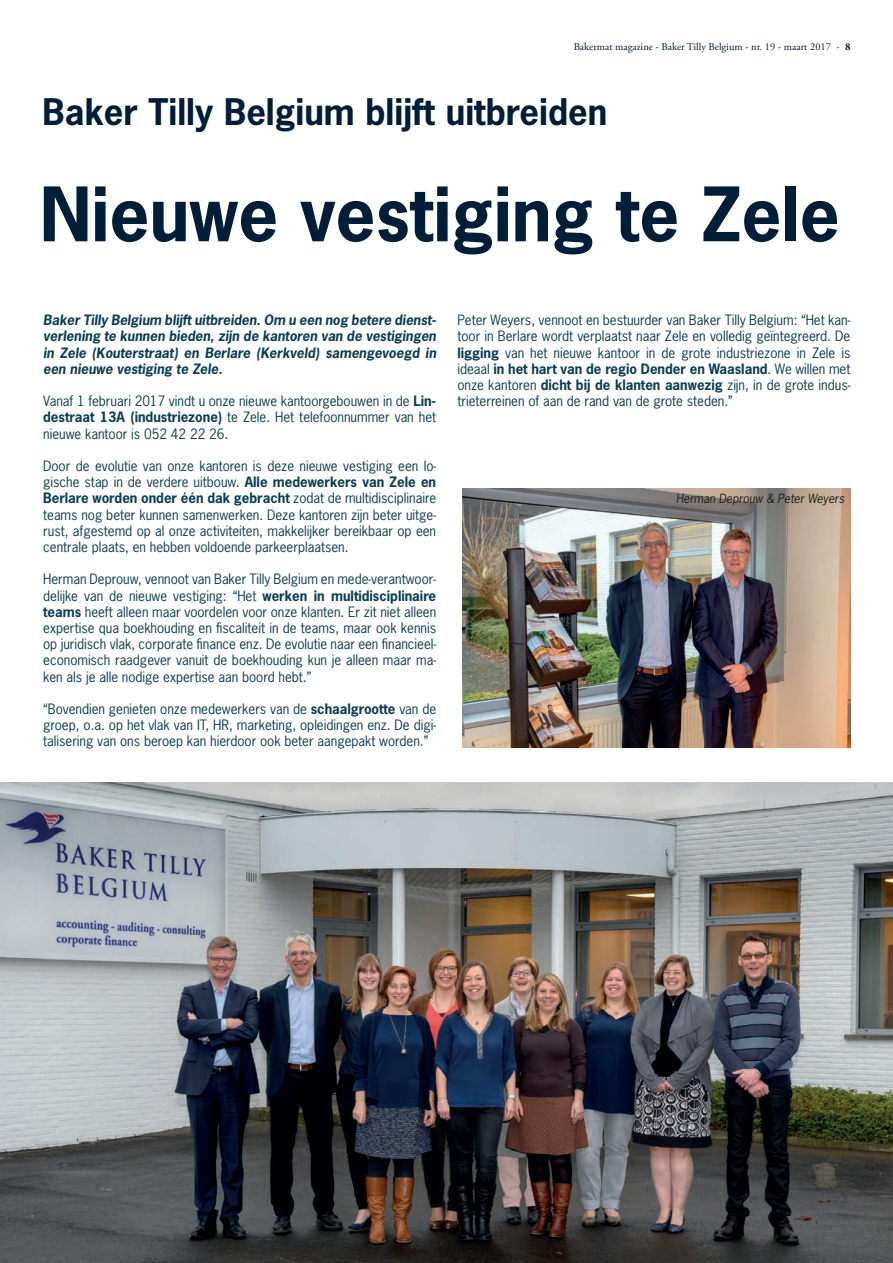
<style>
.page{position:relative;width:893px;height:1263px;background:#fff}
.page>*{position:absolute;margin:0;border:0;box-sizing:border-box;transform-origin:0 0}
.t1{font:700 70.5px "News Gothic Std";color:#001e37}
.t2{font:700 34.5px "News Gothic Std";color:#001e37}
.t3{font:13.5px/16.2px "News Gothic Std";letter-spacing:-.005em;color:#0c3f56;text-align:justify}
.t4{font:italic 700 13.5px/16.2px "News Gothic Std";letter-spacing:-.005em;color:#0c3f56;text-align:justify}
.t5{font:italic 12px "News Gothic Std";color:#231f20}
.t6{font:10.5px "Adobe Garamond Pro";color:#001e37}
.s1{font-weight:700}
</style>
<div class="page">
<img style="left:0;top:782px;width:893px;height:481px">
<img style="left:462px;top:488px;width:388px;height:259px">
<p class="t6" style="left:574px;top:41px;width:278px">Bakermat magazine - Baker Tilly Belgium - nr. 19 - maart 2017 - <span class="s1">8</span></p>
<h2 class="t2" style="left:43px;top:89px;width:566px">Baker Tilly Belgium blijft uitbreiden</h2>
<h1 class="t1" style="left:40px;top:168px;width:801px">Nieuwe vestiging te Zele</h1>
<p class="t4" style="left:43px;top:312px;width:395px">Baker Tilly Belgium blijft uitbreiden. Om u een nog betere dienst&shy;verlening te kunnen bieden, zijn de kantoren van de vestigingen in Zele (Kouterstraat) en Berlare (Kerkveld) samengevoegd in een nieuwe vestiging te Zele.</p>
<p class="t3" style="left:43px;top:393px;width:394px">Vanaf 1 februari 2017 vindt u onze nieuwe kantoorgebouwen in de <span class="s1">Lin&shy;destraat 13A (industriezone)</span> te Zele. Het telefoonnummer van het nieuwe kantoor is 052 42 22 26.</p>
<p class="t3" style="left:43px;top:458px;width:394px">Door de evolutie van onze kantoren is deze nieuwe vestiging een lo&shy;gische stap in de verdere uitbouw. <span class="s1">Alle medewerkers van Zele en Berlare worden onder één dak gebracht</span> zodat de multidisciplinaire teams nog beter kunnen samenwerken. Deze kantoren zijn beter uitge&shy;rust, afgestemd op al onze activiteiten, makkelijker bereikbaar op een centrale plaats, en hebben voldoende parkeerplaatsen.</p>
<p class="t3" style="left:43px;top:571px;width:395px">Herman Deprouw, vennoot van Baker Tilly Belgium en mede-verantwoor&shy;delijke van de nieuwe vestiging: “Het <span class="s1">werken in multidisciplinaire teams</span> heeft alleen maar voordelen voor onze klanten. Er zit niet alleen expertise qua boekhouding en fiscaliteit in de teams, maar ook kennis op juridisch vlak, corporate finance enz. De evolutie naar een financieel&shy;economisch raadgever vanuit de boekhouding kun je alleen maar ma&shy;ken als je alle nodige expertise aan boord hebt.”</p>
<p class="t3" style="left:43px;top:701px;width:394px">“Bovendien genieten onze medewerkers van de <span class="s1">schaalgrootte</span> van de groep, o.a. op het vlak van IT, HR, marketing, opleidingen enz. De digi&shy;talisering van ons beroep kan hierdoor ook beter aangepakt worden.”</p>
<p class="t3" style="left:457px;top:312px;width:395px">Peter Weyers, vennoot en bestuurder van Baker Tilly Belgium: “Het kan&shy;toor in Berlare wordt verplaatst naar Zele en volledig geïntegreerd. De <span class="s1">ligging</span> van het nieuwe kantoor in de grote industriezone in Zele is ideaal <span class="s1">in het hart van de regio Dender en Waasland</span>. We willen met onze kantoren <span class="s1">dicht bij de klanten aanwezig</span> zijn, in de grote indus&shy;trieterreinen of aan de rand van de grote steden.”</p>
<p class="t5" style="left:676px;top:491px;width:170px">Herman Deprouw &amp; Peter Weyers</p>
</div>
